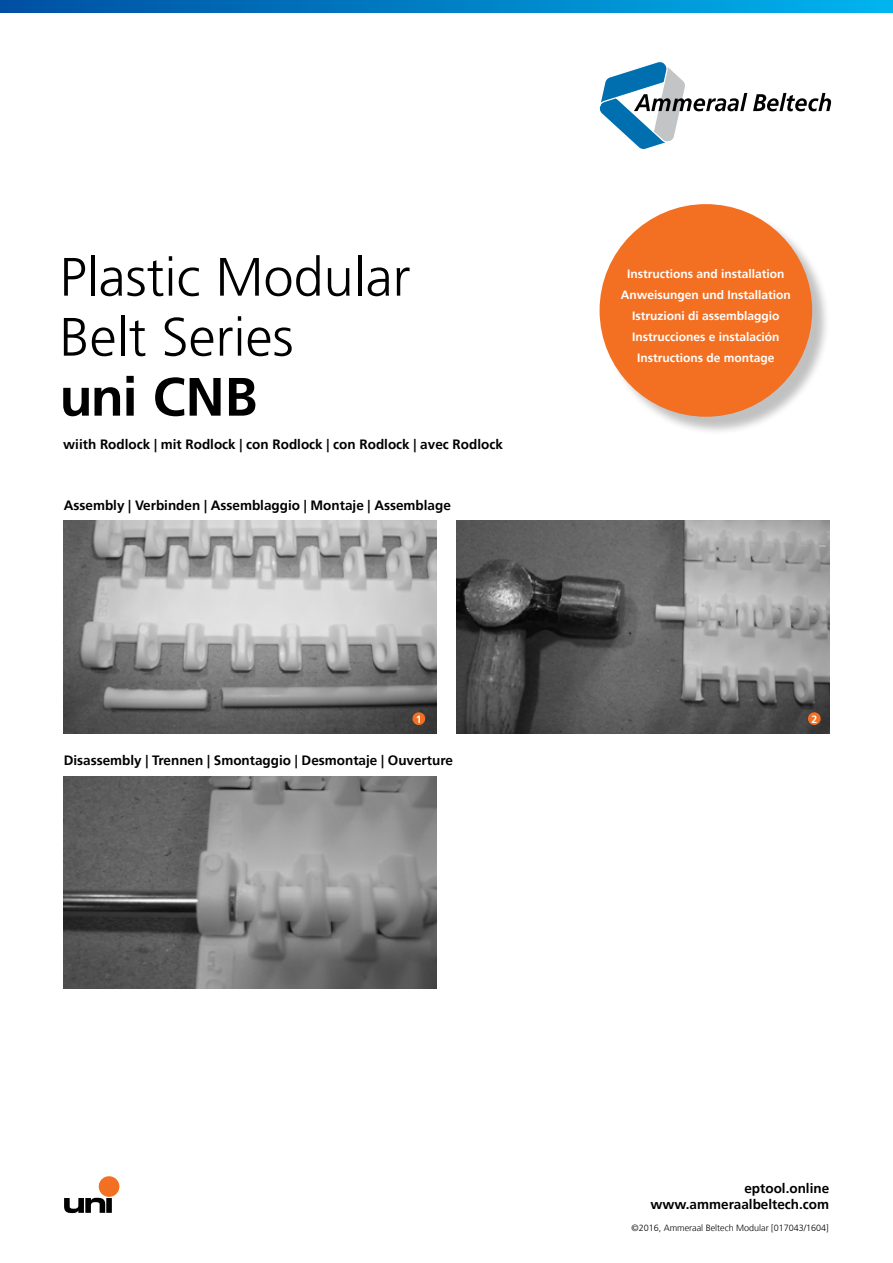
<style>
.page{position:relative;width:893px;height:1263px;background:#fff}
.page>*{position:absolute;margin:0;border:0;box-sizing:border-box;transform-origin:0 0}
.t1{font:300 54px/60px "Frutiger";color:#000}
.t2{font:700 54px "Frutiger";color:#000}
.t3{font:700 13.5px/16.5px "Frutiger";color:#000;text-align:right}
.t4{font:700 12px/21px "Frutiger";color:#fff;text-align:center}
.t5{font:700 10.5px "Frutiger";color:#fff}
.t6{font:300 9px "Frutiger";color:#000}
</style>
<div class="page">
<div style="left:602px;top:206px;width:229px;height:229px;background:#000;opacity:.25"></div>
<div style="left:600px;top:204px;width:212px;height:213px;background:#f36f21;border-radius:50%"></div>
<img style="left:64px;top:521px;width:373px;height:212px">
<img style="left:456px;top:521px;width:373px;height:212px">
<div style="left:412px;top:712px;width:13px;height:13px;background:#f36f21;border-radius:50%"></div>
<div style="left:808px;top:712px;width:13px;height:13px;background:#f36f21;border-radius:50%"></div>
<img style="left:64px;top:776px;width:373px;height:213px">
<svg style="left:599px;top:62px;width:148px;height:87px"></svg>
<svg style="left:753px;top:93px;width:78px;height:18px"></svg>
<svg style="left:64px;top:1198px;width:48px;height:15px"></svg>
<div style="left:99px;top:1176px;width:20px;height:21px;background:#f36f21;border-radius:50%"></div>
<svg style="left:0;top:0;width:893px;height:13px;background:#0080c6"></svg>
<h1 class="t1" style="left:60px;top:248px;width:352px">Plastic Modular<br>Belt Series</h1>
<h1 class="t2" style="left:60px;top:365px;width:200px">u n i CNB</h1>
<p class="t3" style="left:63px;top:436px;width:441px">wiith Rodlock | mit Rodlock | con Rodlock | con Rodlock | avec Rodlock</p>
<p class="t3" style="left:64px;top:497px;width:389px">Assembly | Verbinden | Assemblaggio | Montaje | Assemblage</p>
<p class="t4" style="left:621px;top:263px;width:172px">Instructions and installation<br>Anweisungen und Installation<br>Istruzioni di assemblaggio<br>Instrucciones e instalación<br>Instructions de montage</p>
<p class="t5" style="left:416px;top:713px;width:7px">1</p>
<p class="t5" style="left:811px;top:713px;width:7px">2</p>
<p class="t3" style="left:64px;top:752px;width:391px">Disassembly | Trennen | Smontaggio | Desmontaje | Ouverture</p>
<p class="t3" style="left:651px;top:1180px;width:180px">eptool.online www.ammeraalbeltech.com</p>
<p class="t6" style="left:631px;top:1223px;width:199px">©2016, Ammeraal Beltech Modular [017043/1604]</p>
</div>
